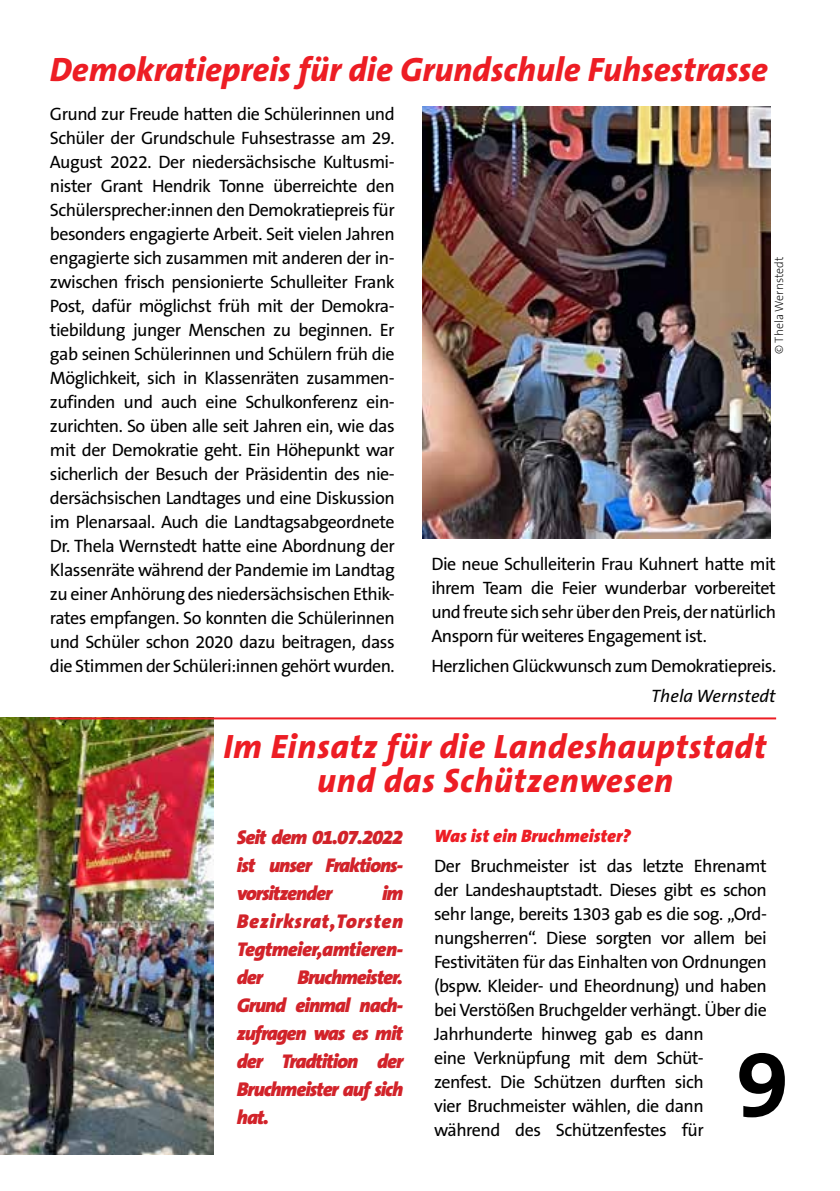
<style>
.page{position:relative;width:840px;height:1191px;background:#fff}
.page>*{position:absolute;margin:0;border:0;box-sizing:border-box;transform-origin:0 0}
.t1{font:700 96px "The Sans B7";color:#000}
.t2{font:italic 800 34px/34px "The Sans B8";letter-spacing:.01em;color:#ed1d24;text-align:center}
.t3{font:italic 900 20px/28px "The Sans B9";letter-spacing:-.05em;color:#d2232a;text-align:justify}
.t4{font:18px/24px "The Sans B5 Plain";letter-spacing:-.03em;color:#000;text-align:justify}
.t5{font:italic 900 18px "The Sans B9";color:#ed1d24}
.t6{font:italic 18px "The Sans B5 Plain";color:#000}
.t7{font:200 12px "The Sans B2";color:#000}
</style>
<div class="page">
<img style="left:422px;top:107px;width:347px;height:432px">
<img style="left:0;top:717px;width:213px;height:437px">
<hr style="left:50px;top:717px;width:725px;height:2px;background:#ed1d24">
<h2 class="t2" style="left:50px;top:53px;width:719px">Demokratiepreis für die Grundschule Fuhsestrasse</h2>
<p class="t4" style="left:50px;top:103px;width:346px">Grund zur Freude hatten die Schülerinnen und Schüler der Grundschule Fuhsestrasse am 29.<br>August 2022. Der niedersächsische Kultusmi&shy;nister Grant Hendrik Tonne überreichte den Schülersprecher:innen den Demokratiepreis für besonders engagierte Arbeit. Seit vielen Jahren engagierte sich zusammen mit anderen der in&shy;zwischen frisch pensionierte Schulleiter Frank Post, dafür möglichst früh mit der Demokra&shy;tiebildung junger Menschen zu beginnen. Er gab seinen Schülerinnen und Schülern früh die Möglichkeit, sich in Klassenräten zusammen&shy;zufinden und auch eine Schulkonferenz ein&shy;zurichten. So üben alle seit Jahren ein, wie das mit der Demokratie geht. Ein Höhepunkt war sicherlich der Besuch der Präsidentin des nie&shy;dersächsischen Landtages und eine Diskussion im Plenarsaal. Auch die Landtagsabgeordnete Dr. Thela Wernstedt hatte eine Abordnung der Klassenräte während der Pandemie im Landtag zu einer Anhörung des niedersächsischen Ethik&shy;rates empfangen. So konnten die Schülerinnen und Schüler schon 2020 dazu beitragen, dass die Stimmen der Schüleri:innen gehört wurden.</p>
<p class="t7" style="left:772px;top:354px;width:99px;rotate:-90deg">© Thela Wernstedt</p>
<p class="t4" style="left:431px;top:553px;width:346px">Die neue Schulleiterin Frau Kuhnert hatte mit ihrem Team die Feier wunderbar vorbereitet und freute sich sehr über den Preis, der natürlich Ansporn für weiteres Engagement ist.</p>
<p class="t4" style="left:431px;top:654px;width:346px">Herzlichen Glückwunsch zum Demokratiepreis.</p>
<p class="t6" style="left:650px;top:686px;width:126px">Thela Wernstedt</p>
<h2 class="t2" style="left:223px;top:730px;width:544px">Im Einsatz für die Landeshauptstadt und das Schützenwesen</h2>
<p class="t3" style="left:237px;top:823px;width:168px">Seit dem 01.07.2022 ist unser Fraktions&shy;vorsitzender</p>
<p class="t3" style="left:237px;top:879px;width:168px;text-indent:145px">im Bezirksrat,Torsten Tegtmeier,amtieren&shy;der</p>
<p class="t3" style="left:237px;top:963px;width:168px;text-indent:60px">Bruchmeister.<br>Grund einmal nach&shy;zufragen was es mit der Tradtition der Bruchmeister auf sich hat.</p>
<p class="t5" style="left:434px;top:826px;width:198px">Was ist ein Bruchmeister?</p>
<p class="t4" style="left:434px;top:854px;width:334px;text-align:left">Der Bruchmeister ist das letzte Ehrenamt der Landeshauptstadt. Dieses gibt es schon sehr lange, bereits 1303 gab es die sog. „Ord&shy;nungsherren“. Diese sorgten vor allem bei Festivitäten für das Einhalten von Ordnungen (bspw. Kleider- und Eheordnung) und haben bei Verstößen Bruchgelder verhängt. Über die Jahrhunderte hinweg gab es dann<br>eine Verknüpfung mit dem Schüt-<br>zenfest. Die Schützen durften sich<br>vier Bruchmeister wählen, die dann während des Schützenfestes für</p>
<h1 class="t1" style="left:735px;top:1033px;width:54px">9</h1>
</div>
